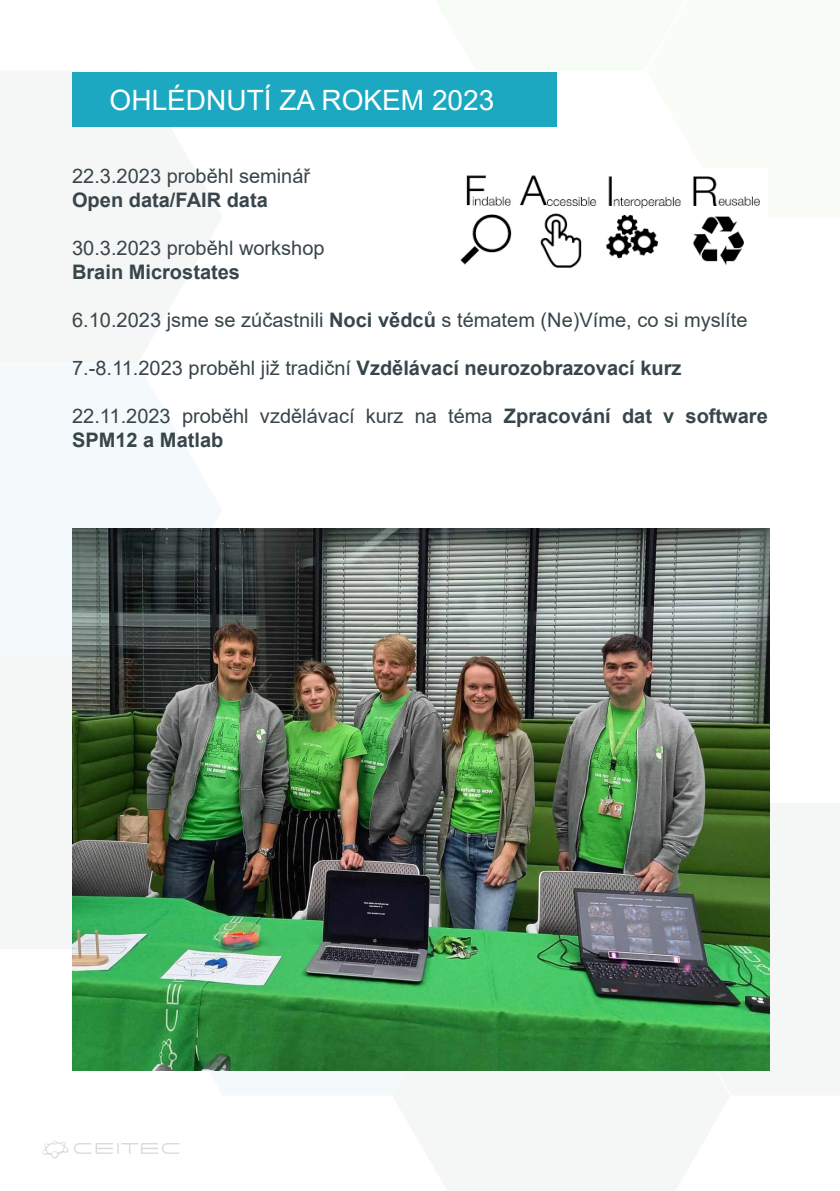
<style>
.page{position:relative;width:840px;height:1191px;background:#fff}
.page>*{position:absolute;margin:0;border:0;box-sizing:border-box;transform-origin:0 0}
.t1{font:28px "Arial";color:#fff}
.t2{font:20px/24px "Arial";color:#38454a}
.t3{font:700 20px "Arial";color:#38454a}
.s1{font-weight:700}
</style>
<div class="page">
<div style="left:209px;top:1071px;width:196px;height:24px;background:#f4fafc"></div>
<svg style="left:769px;top:803px;width:1px;height:268px"></svg>
<svg style="left:0;top:364px;width:222px;height:292px;fill:#f4fafc"></svg>
<img style="left:42px;top:1141px;width:137px;height:18px">
<div style="left:72px;top:72px;width:484px;height:54px;background:#1ba8c0"></div>
<img style="left:72px;top:528px;width:697px;height:543px">
<img style="left:460px;top:175px;width:300px;height:93px">
<p class="t1" style="left:110px;top:81px;width:386px">OHLÉDNUTÍ ZA ROKEM 2023</p>
<p class="t2" style="left:72px;top:163px;width:239px">22.3.2023 proběhl seminář</p>
<p class="t3" style="left:72px;top:185px;width:197px">Open data/FAIR data</p>
<p class="t2" style="left:72px;top:235px;width:254px">30.3.2023 proběhl workshop</p>
<p class="t3" style="left:72px;top:257px;width:169px">Brain Microstates</p>
<p class="t2" style="left:72px;top:307px;width:676px">6.10.2023 jsme se zúčastnili <span class="s1">Noci vědců</span> s tématem (Ne)Víme, co si myslíte</p>
<p class="t2" style="left:72px;top:355px;width:610px">7.-8.11.2023 proběhl již tradiční <span class="s1">Vzdělávací neurozobrazovací kurz</span></p>
<p class="t2" style="left:72px;top:403px;width:697px">22.11.2023 proběhl vzdělávací kurz na téma <span class="s1">Zpracování dat v software<br>SPM12 a Matlab</span></p>
</div>
